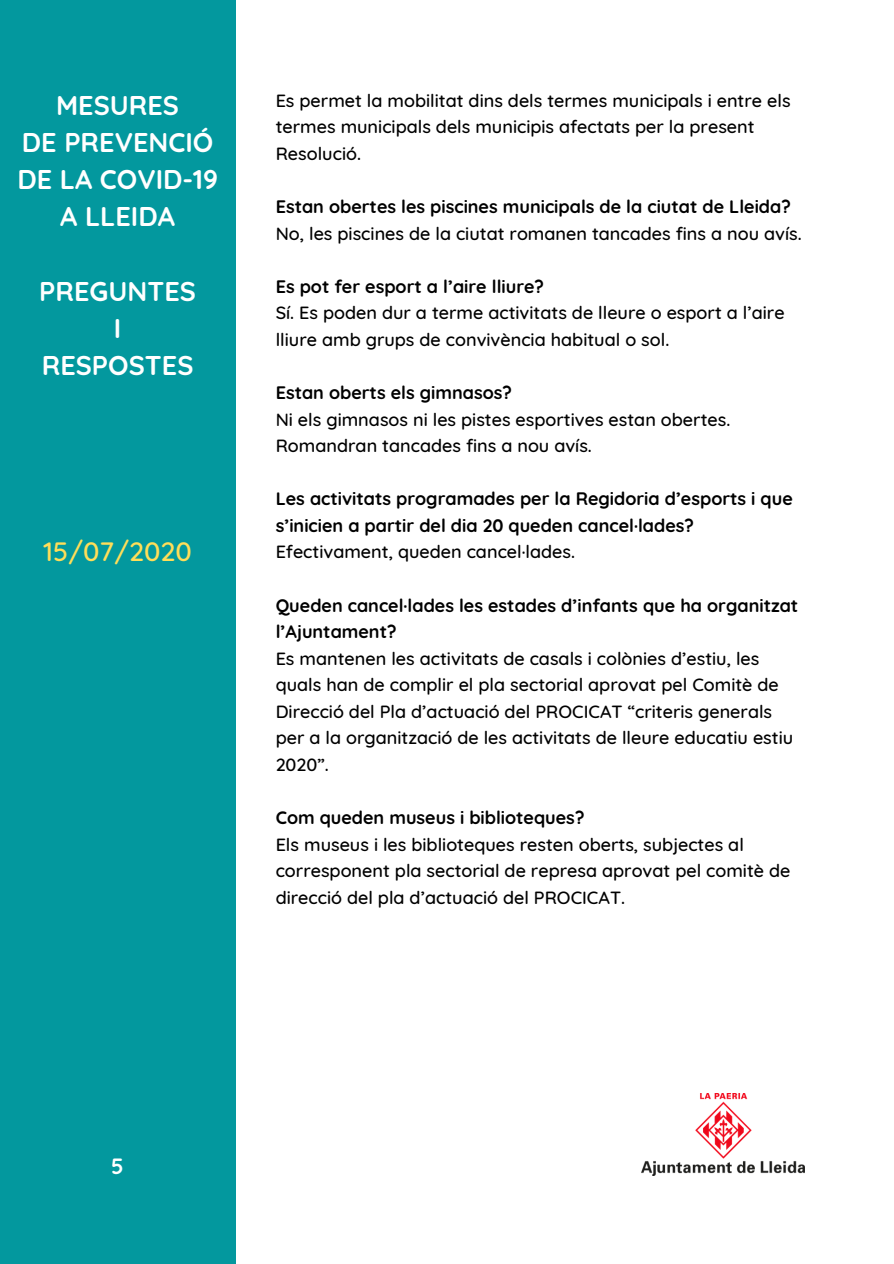
<style>
.page{position:relative;width:894px;height:1264px;background:#fff}
.page>*{position:absolute;margin:0;border:0;box-sizing:border-box;transform-origin:0 0}
.t1{font:700 27px/37.2px "Quicksand";color:#fff;text-align:center}
.t2{font:500 27px "Quicksand";color:#ffde59}
.t3{font:700 22.05px "Quicksand";color:#fff}
.t4{font:500 18px/26.5px "Quicksand";color:#000}
.t5{font:700 18px/26.5px "Quicksand";color:#000}
</style>
<div class="page">
<img style="left:641px;top:1093px;width:163px;height:82px">
<div style="left:0;top:0;width:236px;height:1263px;background:#03989e"></div>
<h1 class="t1" style="left:17px;top:86px;width:202px">MESURES<br>DE PREVENCIÓ<br>DE LA COVID-19<br>A LLEIDA</h1>
<h1 class="t1" style="left:39px;top:272px;width:158px">PREGUNTES<br>I<br>RESPOSTES</h1>
<h1 class="t2" style="left:43px;top:534px;width:150px">15/07/2020</h1>
<p class="t4" style="left:275px;top:87px;width:516px">Es permet la mobilitat dins dels termes municipals i entre els termes municipals dels municipis afectats per la present<br>Resolució.</p>
<p class="t5" style="left:275px;top:193px;width:516px">Estan obertes les piscines municipals de la ciutat de Lleida?</p>
<p class="t4" style="left:275px;top:219px;width:527px">No, les piscines de la ciutat romanen tancades fins a nou avís.</p>
<p class="t5" style="left:275px;top:272px;width:270px">Es pot fer esport a l’aire lliure?</p>
<p class="t4" style="left:275px;top:299px;width:510px">Sí. Es poden dur a terme activitats de lleure o esport a l’aire lliure amb grups de convivència habitual o sol.</p>
<p class="t5" style="left:275px;top:379px;width:238px">Estan oberts els gimnasos?</p>
<p class="t4" style="left:275px;top:405px;width:456px">Ni els gimnasos ni les pistes esportives estan obertes.<br>Romandran tancades fins a nou avís.</p>
<p class="t5" style="left:275px;top:485px;width:518px">Les activitats programades per la Regidoria d’esports i que s’inicien a partir del dia 20 queden cancel·lades?</p>
<p class="t4" style="left:275px;top:538px;width:301px">Efectivament, queden cancel·lades.</p>
<p class="t5" style="left:275px;top:591px;width:524px">Queden cancel·lades les estades d’infants que ha organitzat l’Ajuntament?</p>
<p class="t4" style="left:275px;top:644px;width:519px">Es mantenen les activitats de casals i colònies d’estiu, les quals han de complir el pla sectorial aprovat pel Comitè de Direcció del Pla d’actuació del PROCICAT “criteris generals per a la organització de les activitats de lleure educatiu estiu 2020”.</p>
<p class="t5" style="left:275px;top:804px;width:310px">Com queden museus i biblioteques?</p>
<p class="t4" style="left:275px;top:830px;width:516px">Els museus i les biblioteques resten oberts, subjectes al corresponent pla sectorial de represa aprovat pel comitè de direcció del pla d’actuació del PROCICAT.</p>
<p class="t3" style="left:111px;top:1152px;width:14px">5</p>
</div>
